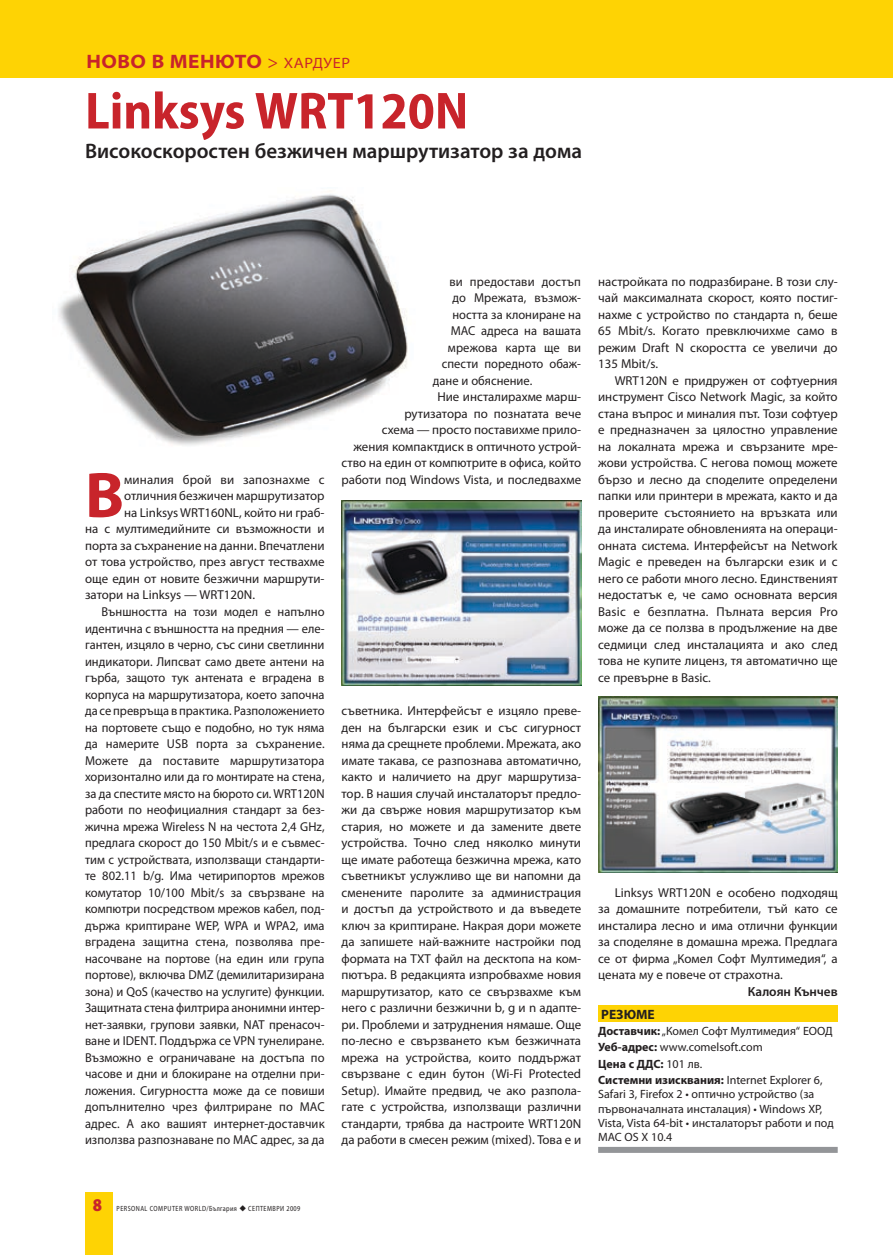
<style>
.page{position:relative;width:893px;height:1255px;background:#fff}
.page>*{position:absolute;margin:0;border:0;box-sizing:border-box;transform-origin:0 0}
.t1{font:700 64.8px "Myriad Pro";color:#c8242b}
.t2{font:700 semi-condensed 52.5px "Myriad Pro";color:#c8242b}
.t3{font:600 21px "Myriad Pro";color:#231f20}
.t4{font:700 semi-expanded 19.5px "Myriad Pro";letter-spacing:.025em;color:#c8242b}
.t5{font:900 18px "Myriad Pro";color:#c8242b;scale:.9 1}
.t6{font:700 13.5px "Myriad Pro";color:#231f20}
.t7{font:600 13.2px "Myriad Pro";color:#231f20}
.t8{font:12.9px/16.5px "Myriad Pro";color:#231f20;text-align:justify}
.t9{font:12px/16.4px "Myriad Pro";color:#231f20}
.t10{font:semi-condensed 7.5px "Myriad Pro";letter-spacing:.07em;color:#231f20;scale:.9 1}
.s1{font-weight:400;font-size:18px}
.s2{font-weight:400;font-size:15px}
.s3{font-weight:700}
</style>
<div class="page">
<div style="left:0;top:0;width:893px;height:77px;background:#fed304"></div>
<div style="left:85px;top:1192px;width:27px;height:62px;background:#fed304"></div>
<img style="left:58px;top:194px;width:350px;height:252px">
<div style="left:598px;top:1005px;width:240px;height:17px;background:#fed304"></div>
<div style="left:598px;top:1146px;width:240px;height:6px;background:#939598"></div>
<img style="left:342px;top:500px;width:239px;height:185px">
<img style="left:598px;top:696px;width:240px;height:176px">
<h3 class="t4" style="left:87px;top:49px;width:265px">НОВО В МЕНЮТО <span class="s1">&gt;</span> <span class="s2">хардуер</span></h3>
<h2 class="t2" style="left:85px;top:77px;width:385px">Linksys WRT120N</h2>
<h3 class="t3" style="left:85px;top:138px;width:498px">Високоскоростен безжичен маршрутизатор за дома</h3>
<h1 class="t1" style="left:85px;top:453px;width:41px">В</h1>
<p class="t8" style="left:124px;top:471px;width:202px">миналия брой ви запознахме с</p>
<p class="t8" style="left:124px;top:487px;width:202px">отличния безжичен маршрутизатор</p>
<p class="t8" style="left:124px;top:504px;width:202px">на Linksys WRT160NL, който ни граб-</p>
<p class="t8" style="left:85px;top:520px;width:241px">на с мултимедийните си възможности и</p>
<p class="t8" style="left:85px;top:537px;width:241px">порта за съхранение на данни. Впечатлени</p>
<p class="t8" style="left:85px;top:553px;width:241px">от това устройство, през август тествахме</p>
<p class="t8" style="left:85px;top:570px;width:241px">още един от новите безжични маршрути-</p>
<p class="t8" style="left:85px;top:586px;width:171px">затори на Linksys — WRT120N.</p>
<p class="t8" style="left:102px;top:603px;width:225px">Външността на този модел е напълно</p>
<p class="t8" style="left:85px;top:619px;width:241px">идентична с външността на предния — еле-</p>
<p class="t8" style="left:85px;top:636px;width:241px">гантен, изцяло в черно, със сини светлинни</p>
<p class="t8" style="left:85px;top:652px;width:241px">индикатори. Липсват само двете антени на</p>
<p class="t8" style="left:85px;top:669px;width:241px">гърба, защото тук антената е вградена в</p>
<p class="t8" style="left:85px;top:685px;width:241px">корпуса на маршрутизатора, което започна</p>
<p class="t8" style="left:85px;top:702px;width:241px">да се превръща в практика. Разположението</p>
<p class="t8" style="left:85px;top:718px;width:241px">на портовете също е подобно, но тук няма</p>
<p class="t8" style="left:85px;top:735px;width:241px">да намерите USB порта за съхранение.</p>
<p class="t8" style="left:85px;top:751px;width:241px">Можете да поставите маршрутизатора</p>
<p class="t8" style="left:85px;top:768px;width:241px">хоризонтално или да го монтирате на стена,</p>
<p class="t8" style="left:85px;top:784px;width:241px">за да спестите място на бюрото си. WRT120N</p>
<p class="t8" style="left:85px;top:801px;width:241px">работи по неофициалния стандарт за без-</p>
<p class="t8" style="left:85px;top:817px;width:241px">жична мрежа Wireless N на честота 2,4 GHz,</p>
<p class="t8" style="left:85px;top:834px;width:241px">предлага скорост до 150 Mbit/s и е съвмес-</p>
<p class="t8" style="left:85px;top:850px;width:241px">тим с устройствата, използващи стандарти-</p>
<p class="t8" style="left:85px;top:867px;width:241px">те 802.11 b/g. Има четирипортов мрежов</p>
<p class="t8" style="left:85px;top:883px;width:241px">комутатор 10/100 Mbit/s за свързване на</p>
<p class="t8" style="left:85px;top:900px;width:241px">компютри посредством мрежов кабел, под-</p>
<p class="t8" style="left:85px;top:916px;width:241px">държа криптиране WEP, WPA и WPA2, има</p>
<p class="t8" style="left:85px;top:933px;width:241px">вградена защитна стена, позволява пре-</p>
<p class="t8" style="left:85px;top:949px;width:241px">насочване на портове (на един или група</p>
<p class="t8" style="left:85px;top:966px;width:241px">портове), включва DMZ (демилитаризирана</p>
<p class="t8" style="left:85px;top:982px;width:241px">зона) и QoS (качество на услугите) функции.</p>
<p class="t8" style="left:85px;top:999px;width:241px">Защитната стена филтрира анонимни интер-</p>
<p class="t8" style="left:85px;top:1015px;width:241px">нет-заявки, групови заявки, NAT пренасоч-</p>
<p class="t8" style="left:85px;top:1032px;width:241px">ване и IDENT. Поддържа се VPN тунелиране.</p>
<p class="t8" style="left:85px;top:1048px;width:241px">Възможно е ограничаване на достъпа по</p>
<p class="t8" style="left:85px;top:1065px;width:241px">часове и дни и блокиране на отделни при-</p>
<p class="t8" style="left:85px;top:1081px;width:241px">ложения. Сигурността може да се повиши</p>
<p class="t8" style="left:85px;top:1098px;width:241px">допълнително чрез филтриране по MAC</p>
<p class="t8" style="left:85px;top:1114px;width:241px">адрес. А ако вашият интернет-доставчик</p>
<p class="t8" style="left:85px;top:1131px;width:241px">използва разпознаване по MAC адрес, за да</p>
<p class="t8" style="left:449px;top:273px;width:133px">ви предостави достъп</p>
<p class="t8" style="left:452px;top:289px;width:130px">до Мрежата, възмож-</p>
<p class="t8" style="left:452px;top:306px;width:130px">ността за клониране на</p>
<p class="t8" style="left:451px;top:322px;width:132px">MAC адреса на вашата</p>
<p class="t8" style="left:448px;top:339px;width:135px">мрежова карта ще ви</p>
<p class="t8" style="left:442px;top:355px;width:141px">спести поредното обаж-</p>
<p class="t8" style="left:433px;top:372px;width:101px">дане и обяснение.</p>
<p class="t8" style="left:437px;top:388px;width:145px">Ние инсталирахме марш-</p>
<p class="t8" style="left:404px;top:405px;width:178px">рутизатора по познатата вече</p>
<p class="t8" style="left:382px;top:421px;width:201px">схема — просто поставихме прило-</p>
<p class="t8" style="left:353px;top:438px;width:229px">жения компактдиск в оптичното устрой-</p>
<p class="t8" style="left:342px;top:454px;width:241px">ство на един от компютрите в офиса, който</p>
<p class="t8" style="left:342px;top:471px;width:241px">работи под Windows Vista, и последвахме</p>
<p class="t8" style="left:342px;top:702px;width:241px">съветника. Интерфейсът е изцяло преве&shy;ден на български език и със сигурност няма да срещнете проблеми. Мрежата, ако имате такава, се разпознава автоматично, както и наличието на друг маршрутиза&shy;тор. В нашия случай инсталаторът предло&shy;жи да свърже новия маршрутизатор към стария, но можете и да замените двете устройства. Точно след няколко минути ще имате работеща безжична мрежа, като съветникът услужливо ще ви напомни да сменените паролите за администрация и достъп да устройството и да въведете ключ за криптиране. Накрая дори можете да запишете най-важните настройки под формата на TXT файл на десктопа на ком&shy;пютъра. В редакцията изпробвахме новия маршрутизатор, като се свързвахме към него с различни безжични b, g и n адапте&shy;ри. Проблеми и затруднения нямаше. Още по-лесно е свързването към безжичната мрежа на устройства, които поддържат свързване с един бутон (Wi-Fi Protected Setup). Имайте предвид, че ако разпола&shy;гате с устройства, използващи различни стандарти, трябва да настроите WRT120N да работи в смесен режим (mixed). Това е и</p>
<p class="t8" style="left:598px;top:273px;width:241px">настройката по подразбиране. В този слу&shy;чай максималната скорост, която постиг&shy;нахме с устройство по стандарта n, беше 65 Mbit/s. Когато превключихме само в режим Draft N скоростта се увеличи до 135 Mbit/s.</p>
<p class="t8" style="left:598px;top:372px;width:241px;text-indent:16px">WRT120N е придружен от софтуерния инструмент Cisco Network Magic, за който стана въпрос и миналия път. Този софтуер е предназначен за цялостно управление на локалната мрежа и свързаните мре&shy;жови устройства. С негова помощ можете бързо и лесно да споделите определени папки или принтери в мрежата, както и да проверите състоянието на връзката или да инсталирате обновленията на операци&shy;онната система. Интерфейсът на Network Magic е преведен на български език и с него се работи много лесно. Единственият недостатък е, че само основната версия Basic е безплатна. Пълната версия Pro може да се ползва в продължение на две седмици след инсталацията и ако след това не купите лиценз, тя автоматично ще се превърне в Basic.</p>
<p class="t8" style="left:598px;top:883px;width:241px;text-indent:16px">Linksys WRT120N е особено подходящ за домашните потребители, тъй като се инсталира лесно и има отлични функции за споделяне в домашна мрежа. Предлага се от фирма „Комел Софт Мултимедия“, а цената му е повече от страхотна.</p>
<p class="t7" style="left:748px;top:982px;width:91px">Калоян Кънчев</p>
<p class="t6" style="left:601px;top:1005px;width:55px">РЕЗЮМЕ</p>
<p class="t9" style="left:598px;top:1022px;width:236px"><span class="s3">Доставчик:</span> „Комел Софт Мултимедия“ ЕООД <span class="s3">Уеб-адрес:</span> www.comelsoft.com<br><span class="s3">Цена с ДДС:</span> 101 лв.<br><span class="s3">Системни изисквания:</span> Internet Explorer 6,</p>
<p class="t9" style="left:598px;top:1086px;width:237px;line-height:14.2px">Safari 3, Firefox 2 • оптично устройство (за първоначалната инсталация) • Windows XP, Vista, Vista 64-bit • инсталаторът работи и под MAC OS X 10.4</p>
<h3 class="t5" style="left:93px;top:1193px;width:12px">8</h3>
<p class="t10" style="left:117px;top:1204px;width:206px">PERSONAL COMPUTER WORLD/БЪЛГАРИЯ ◆ СЕПТЕМВРИ 2009</p>
</div>
